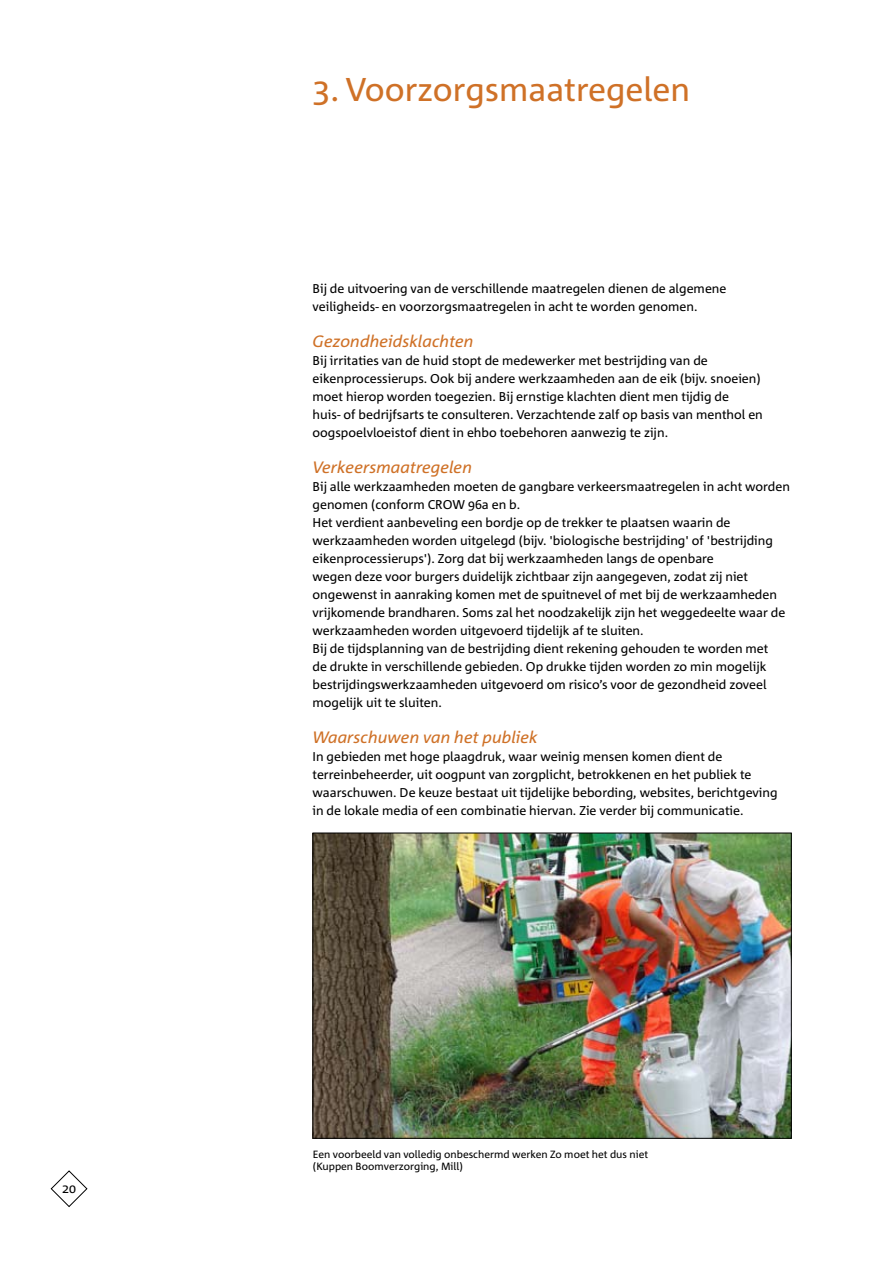
<style>
.page{position:relative;width:893px;height:1263px;background:#fff}
.page>*{position:absolute;margin:0;border:0;box-sizing:border-box;transform-origin:0 0}
.t1{font:33px "Agrofont Normaal";color:#cf7127}
.t2{font:16.5px "Agrofont Normaal Cursief";color:#cf7127}
.t3{font:12.75px/18px "Agrofont Normaal";color:#000}
.t4{font:10.5px/12px "Agrofont Normaal";color:#000}
</style>
<div class="page">
<svg style="left:51px;top:1170px;width:36px;height:37px"></svg>
<img style="left:315px;top:835px;width:475px;height:302px">
<div style="left:313px;top:833px;width:479px;height:306px;border:1px solid #000"></div>
<p class="t3" style="left:62px;top:1179px;width:15px">20</p>
<h1 class="t1" style="left:313px;top:72px;width:379px">3. Voorzorgsmaatregelen</h1>
<p class="t3" style="left:313px;top:280px;width:415px">Bij de uitvoering van de verschillende maatregelen dienen de algemene veiligheids- en voorzorgsmaatregelen in acht te worden genomen.</p>
<p class="t2" style="left:313px;top:332px;width:163px">Gezondheidsklachten</p>
<p class="t3" style="left:313px;top:351px;width:452px">Bij irritaties van de huid stopt de medewerker met bestrijding van de eikenprocessierups. Ook bij andere werkzaamheden aan de eik (bijv. snoeien) moet hierop worden toegezien. Bij ernstige klachten dient men tijdig de<br>huis- of bedrijfsarts te consulteren. Verzachtende zalf op basis van menthol en oogspoelvloeistof dient in ehbo toebehoren aanwezig te zijn.</p>
<p class="t2" style="left:313px;top:458px;width:161px">Verkeersmaatregelen</p>
<p class="t3" style="left:313px;top:477px;width:479px">Bij alle werkzaamheden moeten de gangbare verkeersmaatregelen in acht worden genomen (conform CROW 96a en b.<br>Het verdient aanbeveling een bordje op de trekker te plaatsen waarin de werkzaamheden worden uitgelegd (bijv. 'biologische bestrijding' of 'bestrijding eikenprocessierups'). Zorg dat bij werkzaamheden langs de openbare<br>wegen deze voor burgers duidelijk zichtbaar zijn aangegeven, zodat zij niet ongewenst in aanraking komen met de spuitnevel of met bij de werkzaamheden vrijkomende brandharen. Soms zal het noodzakelijk zijn het weggedeelte waar de werkzaamheden worden uitgevoerd tijdelijk af te sluiten.<br>Bij de tijdsplanning van de bestrijding dient rekening gehouden te worden met<br>de drukte in verschillende gebieden. Op drukke tijden worden zo min mogelijk bestrijdingswerkzaamheden uitgevoerd om risico’s voor de gezondheid zoveel mogelijk uit te sluiten.</p>
<p class="t2" style="left:313px;top:728px;width:227px">Waarschuwen van het publiek</p>
<p class="t3" style="left:313px;top:747px;width:467px">In gebieden met hoge plaagdruk, waar weinig mensen komen dient de terreinbeheerder, uit oogpunt van zorgplicht, betrokkenen en het publiek te waarschuwen. De keuze bestaat uit tijdelijke bebording, websites, berichtgeving in de lokale media of een combinatie hiervan. Zie verder bij communicatie.</p>
<p class="t4" style="left:313px;top:1149px;width:337px">Een voorbeeld van volledig onbeschermd werken Zo moet het dus niet (Kuppen Boomverzorging, Mill)</p>
</div>
